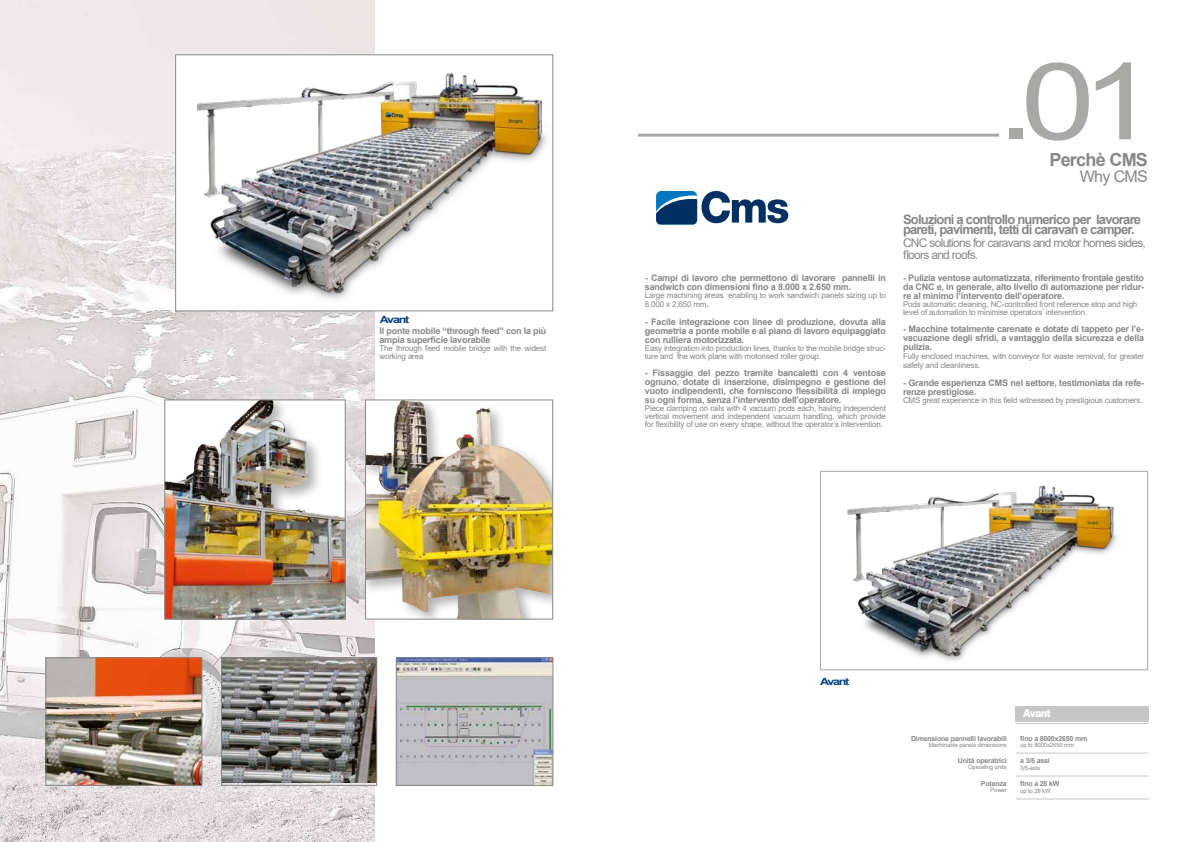
<style>
.page{position:relative;width:1191px;height:842px;background:#fff}
.page>*{position:absolute;margin:0;border:0;box-sizing:border-box;transform-origin:0 0}
.t1{font:107px "Arial";color:#a8a8a7;scale:1.25 1}
.t2{font:700 18px "Arial";letter-spacing:-.04em;color:#878787}
.t3{font:16px "Arial";letter-spacing:-.04em;color:#878787}
.t4{font:700 13px/10px "Arial";letter-spacing:-.06em;color:#878787}
.t5{font:12px/12px "Arial";letter-spacing:-.06em;color:#878787}
.t6{font:900 11px "Arial";letter-spacing:-.06em;color:#fff;scale:.87 1}
.t7{font:700 10px "Arial";letter-spacing:-.1em;color:#004289;scale:1.25 1}
.t8{font:700 9px/9px "Arial";letter-spacing:-.02em;color:#878787;text-align:justify}
.t9{font:8px/8px "Arial";letter-spacing:-.02em;color:#878787}
.t10{font:700 7px "Arial";letter-spacing:-.025em;color:#878787}
.t11{font:6px "Arial";letter-spacing:-.025em;color:#878787}
.s1{font-weight:700;font-size:9px}
</style>
<div class="page">
<img style="left:0;top:0;width:374px;height:842px">
<hr style="left:638px;top:134px;width:361px;height:3px;background:#a8a8a7">
<img style="left:847px;top:485px;width:270px;height:176px">
<div style="left:820px;top:471px;width:328px;height:199px;border:1px solid #a8a8a7"></div>
<img style="left:177px;top:57px;width:370px;height:252px">
<div style="left:175px;top:55px;width:378px;height:256px;border:1px solid #878787"></div>
<img style="left:48px;top:659px;width:152px;height:125px">
<div style="left:46px;top:657px;width:156px;height:129px;border:1px solid #878787"></div>
<img style="left:223px;top:659px;width:152px;height:123px">
<div style="left:221px;top:657px;width:156px;height:129px;border:1px solid #878787"></div>
<img style="left:398px;top:660px;width:153px;height:124px">
<div style="left:396px;top:658px;width:157px;height:128px;border:1px solid #878787"></div>
<div style="left:165px;top:400px;width:180px;height:219px;background:#000;opacity:.3"></div>
<img style="left:166px;top:402px;width:93px;height:89px">
<div style="left:164px;top:400px;width:181px;height:219px;border:1px solid #878787"></div>
<img style="left:367px;top:402px;width:184px;height:215px">
<div style="left:365px;top:400px;width:188px;height:219px;border:1px solid #878787"></div>
<div style="left:1015px;top:706px;width:133px;height:15px;background:#c6c6c6"></div>
<hr style="left:1015px;top:723px;width:133px;height:1px;background:#c6c6c6">
<hr style="left:1015px;top:753px;width:133px;height:1px;background:#c6c6c6">
<hr style="left:1015px;top:775px;width:133px;height:1px;background:#c6c6c6">
<hr style="left:1015px;top:798px;width:133px;height:1px;background:#c6c6c6">
<svg style="left:656px;top:191px;width:132px;height:33px"></svg>
<p class="t7" style="left:380px;top:312px;width:25px">Avant</p>
<p class="t8" style="left:379px;top:327px;width:168px">Il ponte mobile “through feed” con la più ampia superficie lavorabile</p>
<p class="t9" style="left:379px;top:344px;width:168px">The through feed mobile bridge with the widest working area</p>
<p class="t8" style="left:645px;top:274px;width:242px">- Campi di lavoro che permettono di lavorare pannelli in sandwich con dimensioni fino a 8.000 x 2.650 mm.</p>
<p class="t9" style="left:645px;top:291px;width:242px;line-height:9px">Large machining areas enabling to work sandwich panels sizing up to<br>8,000 x 2,650 mm<span class="s1">.</span></p>
<p class="t8" style="left:645px;top:318px;width:242px">- Facile integrazione con linee di produzione, dovuta alla geometria a ponte mobile e al piano di lavoro equipaggiato con rulliera motorizzata.</p>
<p class="t9" style="left:645px;top:344px;width:242px">Easy integration into production lines, thanks to the mobile bridge struc&shy;ture and the work plane with motorised roller group.</p>
<p class="t8" style="left:645px;top:369px;width:242px">- Fissaggio del pezzo tramite bancaletti con 4 ventose ognuno, dotate di inserzione, disimpegno e gestione del vuoto indipendenti, che forniscono flessibilità di impiego su ogni forma, senza l’intervento dell’operatore.</p>
<p class="t9" style="left:645px;top:404px;width:242px;text-align:justify">Piece clamping on rails with 4 vacuum pods each, having independent vertical movement and independent vacuum handling, which provide for flexibility of use on every shape, without the operator’s intervention.</p>
<h1 class="t1" style="left:997px;top:28px;width:128px">.01</h1>
<h2 class="t2" style="left:1049px;top:147px;width:100px">Perchè CMS</h2>
<h3 class="t3" style="left:1079px;top:166px;width:70px">Why CMS</h3>
<h3 class="t4" style="left:903px;top:214px;width:240px">Soluzioni a controllo numerico per lavorare pareti, pavimenti, tetti di caravan e camper.</h3>
<h3 class="t5" style="left:903px;top:236px;width:244px">CNC solutions for caravans and motor homes sides, floors and roofs.</h3>
<p class="t8" style="left:903px;top:274px;width:242px">- Pulizia ventose automatizzata, riferimento frontale gestito da CNC e, in generale, alto livello di automazione per ridur&shy;re al minimo l’intervento dell’operatore.</p>
<p class="t9" style="left:903px;top:300px;width:236px">Pods automatic cleaning, NC-controlled front reference stop and high level of automation to minimise operators’ intervention.</p>
<p class="t8" style="left:903px;top:325px;width:242px">- Macchine totalmente carenate e dotate di tappeto per l’e&shy;vacuazione degli sfridi, a vantaggio della sicurezza e della pulizia.</p>
<p class="t9" style="left:903px;top:352px;width:242px;line-height:9px">Fully enclosed machines, with conveyor for waste removal, for greater safety and cleanliness.</p>
<p class="t8" style="left:903px;top:379px;width:242px">- Grande esperienza CMS nel settore, testimoniata da refe&shy;renze prestigiose.</p>
<p class="t9" style="left:903px;top:396px;width:241px">CMS great experience in this field witnessed by prestigious customers.</p>
<p class="t7" style="left:820px;top:674px;width:25px">Avant</p>
<p class="t6" style="left:1023px;top:705px;width:34px">Avant</p>
<p class="t10" style="left:911px;top:733px;width:97px">Dimensione pannelli lavorabili</p>
<p class="t11" style="left:928px;top:740px;width:79px">Machinable panels dimensions</p>
<p class="t10" style="left:1020px;top:733px;width:69px">fino a 8000x2650 mm</p>
<p class="t11" style="left:1020px;top:740px;width:55px">up to 8000x2650 mm</p>
<p class="t10" style="left:958px;top:756px;width:50px">Unità operatrici</p>
<p class="t11" style="left:968px;top:763px;width:40px">Operating units</p>
<p class="t10" style="left:1020px;top:756px;width:31px">a 3/5 assi</p>
<p class="t11" style="left:1020px;top:764px;width:21px">3/5-axis</p>
<p class="t10" style="left:981px;top:779px;width:27px">Potenza</p>
<p class="t11" style="left:990px;top:786px;width:18px">Power</p>
<p class="t10" style="left:1020px;top:779px;width:41px">fino a 28 kW</p>
<p class="t11" style="left:1020px;top:787px;width:32px">up to 28 kW</p>
</div>
